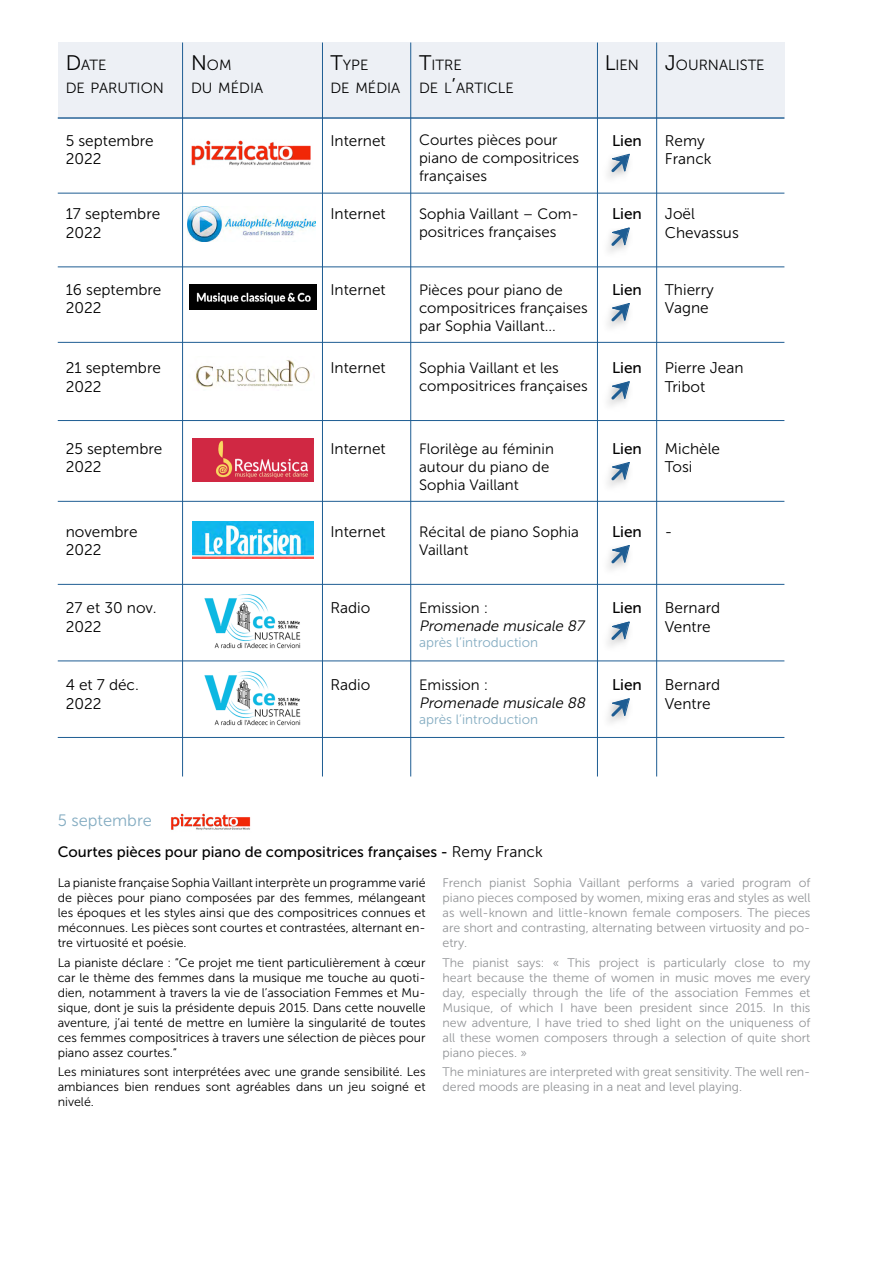
<style>
.page{position:relative;width:893px;height:1263px;background:#fff}
.page>*{position:absolute;margin:0;border:0;box-sizing:border-box;transform-origin:0 0}
.t1{font:16.5px "Museo Sans 300";color:#85adc2}
.t2{font:15.45px/18.5px "Museo Sans 300";color:#000}
.t3{font:15.45px "Museo Sans 500";color:#000}
.t4{font:15px/18px "Museo Sans 300";color:#000}
.t5{font:15px "Museo Sans 500";color:#000}
.t6{font:italic 15px "Museo Sans 300";color:#000}
.t7{font:14.7px/22.4px "Museo Sans 300";color:#000}
.t8{font:13.5px "Museo Sans 300";color:#85adc2}
.t9{font:12.45px/15px "Museo Sans 300";color:#000;text-align:justify}
.t10{font:12.45px/15px "Museo Sans 300";color:#939598;text-align:justify}
.s1{font-size:21px}
.s2{font-family:"Museo Sans 300";font-size:15.45px}
</style>
<div class="page">
<img style="left:188px;top:207px;width:128px;height:34px">
<div style="left:58px;top:43px;width:726px;height:76px;background:#edf0f5"></div>
<hr style="left:58px;top:117px;width:726px;height:2px;background:#1e5d93">
<hr style="left:58px;top:193px;width:726px;height:1px;background:#1e5d93">
<hr style="left:58px;top:266px;width:726px;height:1px;background:#1e5d93">
<hr style="left:58px;top:342px;width:726px;height:1px;background:#1e5d93">
<hr style="left:58px;top:420px;width:726px;height:1px;background:#1e5d93">
<hr style="left:58px;top:501px;width:726px;height:1px;background:#1e5d93">
<hr style="left:58px;top:584px;width:726px;height:1px;background:#1e5d93">
<hr style="left:58px;top:660px;width:726px;height:1px;background:#1e5d93">
<hr style="left:58px;top:737px;width:726px;height:1px;background:#1e5d93">
<hr style="left:182px;top:43px;width:1px;height:733px;background:#1e5d93">
<hr style="left:322px;top:43px;width:1px;height:733px;background:#1e5d93">
<hr style="left:410px;top:43px;width:1px;height:733px;background:#1e5d93">
<hr style="left:597px;top:43px;width:1px;height:733px;background:#1e5d93">
<hr style="left:656px;top:43px;width:1px;height:733px;background:#1e5d93">
<img style="left:191px;top:140px;width:120px;height:26px">
<img style="left:189px;top:285px;width:128px;height:24px">
<img style="left:196px;top:360px;width:116px;height:28px">
<img style="left:193px;top:438px;width:120px;height:43px">
<img style="left:193px;top:521px;width:120px;height:38px">
<img style="left:171px;top:813px;width:80px;height:17px">
<img style="left:204px;top:594px;width:97px;height:55px">
<img style="left:204px;top:671px;width:97px;height:54px">
<svg style="left:609px;top:153px;width:21px;height:22px"></svg>
<svg style="left:609px;top:227px;width:21px;height:22px"></svg>
<svg style="left:609px;top:303px;width:21px;height:21px"></svg>
<svg style="left:609px;top:381px;width:21px;height:21px"></svg>
<svg style="left:609px;top:462px;width:21px;height:21px"></svg>
<svg style="left:609px;top:545px;width:21px;height:21px"></svg>
<svg style="left:609px;top:621px;width:21px;height:22px"></svg>
<svg style="left:609px;top:698px;width:21px;height:21px"></svg>
<p class="t7" style="left:66px;top:54px;width:100px"><span class="s1">D</span>ATE<br>DE PARUTION</p>
<p class="t7" style="left:191px;top:54px;width:74px"><span class="s1">N</span>OM<br>DU MÉDIA</p>
<p class="t7" style="left:330px;top:54px;width:71px"><span class="s1">T</span>YPE<br>DE MÉDIA</p>
<p class="t7" style="left:419px;top:54px;width:96px"><span class="s1">T</span>ITRE<br>DE L<span class="s1">’</span>ARTI CLE</p>
<p class="t7" style="left:605px;top:54px;width:36px"><span class="s1">L</span>I EN</p>
<p class="t7" style="left:665px;top:54px;width:101px"><span class="s1">J</span>OURNALISTE</p>
<p class="t2" style="left:66px;top:131px;width:89px">5 septembre<br>2022</p>
<p class="t2" style="left:66px;top:205px;width:96px">17 septembre<br>2022</p>
<p class="t2" style="left:330px;top:131px;width:57px">Internet</p>
<p class="t2" style="left:330px;top:205px;width:57px">Internet</p>
<p class="t4" style="left:419px;top:131px;width:162px">Courtes pièces pour piano de compositrices françaises</p>
<p class="t4" style="left:419px;top:205px;width:161px">Sophia Vaillant – Com&shy;positrices françaises</p>
<p class="t3" style="left:612px;top:132px;width:31px">Lien</p>
<p class="t3" style="left:612px;top:206px;width:31px">Lien</p>
<p class="t2" style="left:665px;top:131px;width:48px">Remy<br>Franck</p>
<p class="t2" style="left:665px;top:205px;width:75px">Joël<br>Chevassus</p>
<p class="t2" style="left:66px;top:280px;width:97px">16 septembre<br>2022</p>
<p class="t2" style="left:66px;top:359px;width:97px">21 septembre<br>2022</p>
<p class="t2" style="left:330px;top:280px;width:57px">Internet</p>
<p class="t2" style="left:330px;top:359px;width:57px">Internet</p>
<p class="t4" style="left:419px;top:280px;width:170px">Pièces pour piano de compositrices françaises par Sophia Vaillant...</p>
<p class="t4" style="left:419px;top:359px;width:170px">Sophia Vaillant et les compositrices françaises</p>
<p class="t3" style="left:612px;top:281px;width:31px">Lien</p>
<p class="t3" style="left:612px;top:359px;width:31px">Lien</p>
<p class="t2" style="left:665px;top:280px;width:50px">Thierry<br>Vagne</p>
<p class="t2" style="left:665px;top:359px;width:80px">Pierre Jean<br>Tribot</p>
<p class="t2" style="left:66px;top:439px;width:98px">25 septembre<br>2022</p>
<p class="t2" style="left:66px;top:522px;width:73px">novembre<br>2022</p>
<p class="t2" style="left:330px;top:439px;width:57px">Internet</p>
<p class="t2" style="left:330px;top:522px;width:57px">Internet</p>
<p class="t4" style="left:419px;top:439px;width:136px">Florilège au féminin autour du piano de<br>Sophia Vaillant</p>
<p class="t4" style="left:419px;top:522px;width:161px">Récital de piano Sophia<br>Vaillant</p>
<p class="t3" style="left:612px;top:440px;width:31px">Lien</p>
<p class="t3" style="left:612px;top:523px;width:31px">Lien</p>
<p class="t2" style="left:665px;top:439px;width:57px">Michèle<br>Tosi</p>
<p class="t2" style="left:665px;top:522px;width:9px">-</p>
<p class="t2" style="left:66px;top:599px;width:92px">27 et 30 nov.<br>2022</p>
<p class="t2" style="left:66px;top:676px;width:75px">4 et 7 déc.<br>2022</p>
<p class="t2" style="left:330px;top:599px;width:41px">Radio</p>
<p class="t2" style="left:330px;top:676px;width:41px">Radio</p>
<p class="t4" style="left:419px;top:599px;width:71px">Emission :</p>
<p class="t6" style="left:419px;top:618px;width:169px">Promenade musicale 87</p>
<p class="t8" style="left:419px;top:635px;width:121px">après l’introduction</p>
<p class="t4" style="left:419px;top:676px;width:71px">Emission :</p>
<p class="t6" style="left:419px;top:694px;width:171px">Promenade musicale 88</p>
<p class="t8" style="left:419px;top:712px;width:121px">après l’introduction</p>
<p class="t3" style="left:612px;top:600px;width:31px">Lien</p>
<p class="t3" style="left:612px;top:676px;width:31px">Lien</p>
<p class="t2" style="left:665px;top:599px;width:57px">Bernard<br>Ventre</p>
<p class="t2" style="left:665px;top:676px;width:57px">Bernard<br>Ventre</p>
<h1 class="t1" style="left:58px;top:811px;width:96px">5 septembre</h1>
<p class="t5" style="left:58px;top:843px;width:486px">Courtes pièces pour piano de compositrices françaises - <span class="s2">Remy Franck</span></p>
<p class="t9" style="left:58px;top:876px;width:369px">La pianiste française Sophia Vaillant interprète un programme varié de pièces pour piano composées par des femmes, mélangeant les époques et les styles ainsi que des compositrices connues et méconnues. Les pièces sont courtes et contrastées, alternant en&shy;tre virtuosité et poésie.</p>
<p class="t9" style="left:58px;top:955px;width:369px">La pianiste déclare : “Ce projet me tient particulièrement à cœur car le thème des femmes dans la musique me touche au quoti&shy;dien, notamment à travers la vie de l’association Femmes et Mu&shy;sique, dont je suis la présidente depuis 2015. Dans cette nouvelle aventure, j’ai tenté de mettre en lumière la singularité de toutes ces femmes compositrices à travers une sélection de pièces pour piano assez courtes.“</p>
<p class="t9" style="left:58px;top:1064px;width:369px">Les miniatures sont interprétées avec une grande sensibilité. Les ambiances bien rendues sont agréables dans un jeu soigné et nivelé.</p>
<p class="t10" style="left:443px;top:876px;width:369px">French pianist Sophia Vaillant performs a varied program of piano pieces composed by women, mixing eras and styles as well as well-known and little-known female composers. The pieces are short and contrasting, alternating between virtuosity and po&shy;etry.</p>
<p class="t10" style="left:443px;top:955px;width:369px">The pianist says: « This project is particularly close to my heart because the theme of women in music moves me every day, especially through the life of the association Femmes et Musique, of which I have been president since 2015. In this new adventure, I have tried to shed light on the uniqueness of all these women composers through a selection of quite short piano pieces. »</p>
<p class="t10" style="left:443px;top:1064px;width:369px">The miniatures are interpreted with great sensitivity. The well ren&shy;dered moods are pleasing in a neat and level playing.</p>
</div>
